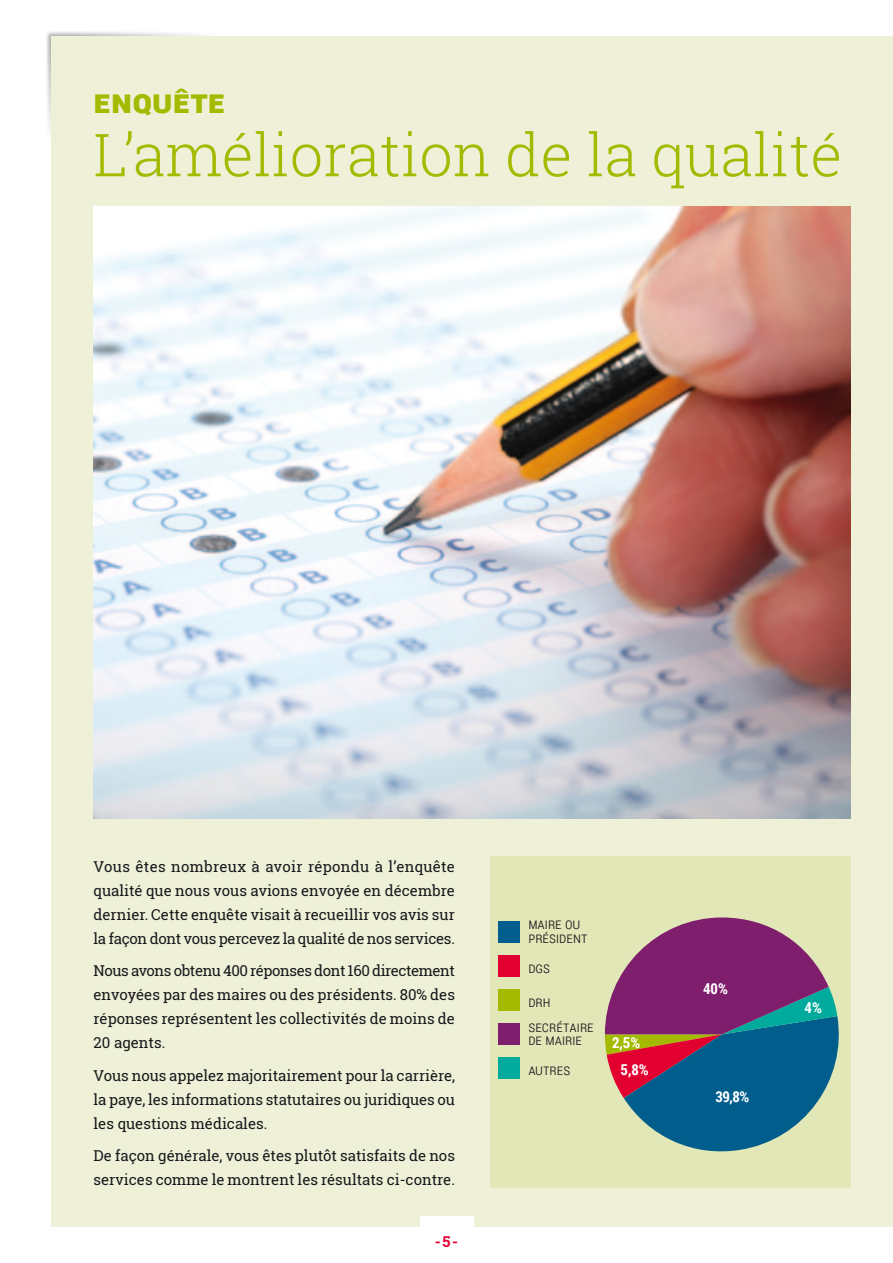
<style>
.page{position:relative;width:893px;height:1263px;background:#fff}
.page>*{position:absolute;margin:0;border:0;box-sizing:border-box;transform-origin:0 0}
.t1{font:300 59.25px "Roboto Slab";color:#a4ba00}
.t2{font:900 33px "Roboto";color:#a4ba00}
.t3{font:15px/24px "Roboto Slab";color:#1a171c;text-align:justify}
.t4{font:300 15px/13.5px "Roboto Condensed";color:#1a171c}
.t5{font:700 15px "Roboto Condensed";color:#fff}
.t6{font:700 15px "Roboto Slab";color:#e20030}
</style>
<div class="page">
<div style="left:46px;top:31px;width:174px;height:113px;background:#1a171c;opacity:.35"></div>
<div style="left:51px;top:36px;width:842px;height:1191px;background:#eef1d7"></div>
<div style="left:420px;top:1216px;width:53px;height:47px;background:#fff"></div>
<img style="left:94px;top:206px;width:756px;height:613px">
<div style="left:490px;top:856px;width:360px;height:331px;background:#e1e7b7"></div>
<svg style="left:605px;top:917px;width:234px;height:235px"></svg>
<div style="left:499px;top:922px;width:21px;height:21px;background:#005d8c"></div>
<div style="left:499px;top:956px;width:21px;height:21px;background:#e20030"></div>
<div style="left:499px;top:990px;width:21px;height:21px;background:#a4ba00"></div>
<div style="left:499px;top:1024px;width:21px;height:21px;background:#801e6e"></div>
<div style="left:499px;top:1058px;width:21px;height:21px;background:#00aa9c"></div>
<h2 class="t2" style="left:94px;top:78px;width:130px">Enquête</h2>
<h1 class="t1" style="left:94px;top:114px;width:750px">L’amélioration de la qualité</h1>
<p class="t3" style="left:94px;top:854px;width:363px">Vous êtes nombreux à avoir répondu à l’enquête qualité que nous vous avions envoyée en décembre dernier. Cette enquête visait à recueillir vos avis sur la façon dont vous percevez la qualité de nos services.</p>
<p class="t3" style="left:94px;top:958px;width:363px">Nous avons obtenu 400 réponses dont 160 directement envoyées par des maires ou des présidents. 80% des réponses représentent les collectivités de moins de 20 agents.</p>
<p class="t3" style="left:94px;top:1063px;width:363px">Vous nous appelez majoritairement pour la carrière, la paye, les informations statutaires ou juridiques ou les questions médicales.</p>
<p class="t3" style="left:94px;top:1143px;width:363px">De façon générale, vous êtes plutôt satisfaits de nos services comme le montrent les résultats ci-contre.</p>
<p class="t6" style="left:435px;top:1232px;width:25px">-5-</p>
<p class="t4" style="left:528px;top:917px;width:61px">Maire ou<br>Président</p>
<p class="t4" style="left:528px;top:960px;width:22px">DGS</p>
<p class="t4" style="left:528px;top:988px;width:67px;line-height:24.8px">DR H<br>Secrétaire</p>
<p class="t4" style="left:528px;top:1024px;width:55px;line-height:29.7px">de mairie<br>AUTRES</p>
<p class="t5" style="left:612px;top:1032px;width:30px">2,5%</p>
<p class="t5" style="left:621px;top:1059px;width:30px">5,8%</p>
<p class="t5" style="left:703px;top:978px;width:26px">40%</p>
<p class="t5" style="left:715px;top:1086px;width:36px">39,8%</p>
<p class="t5" style="left:805px;top:997px;width:19px">4%</p>
</div>
